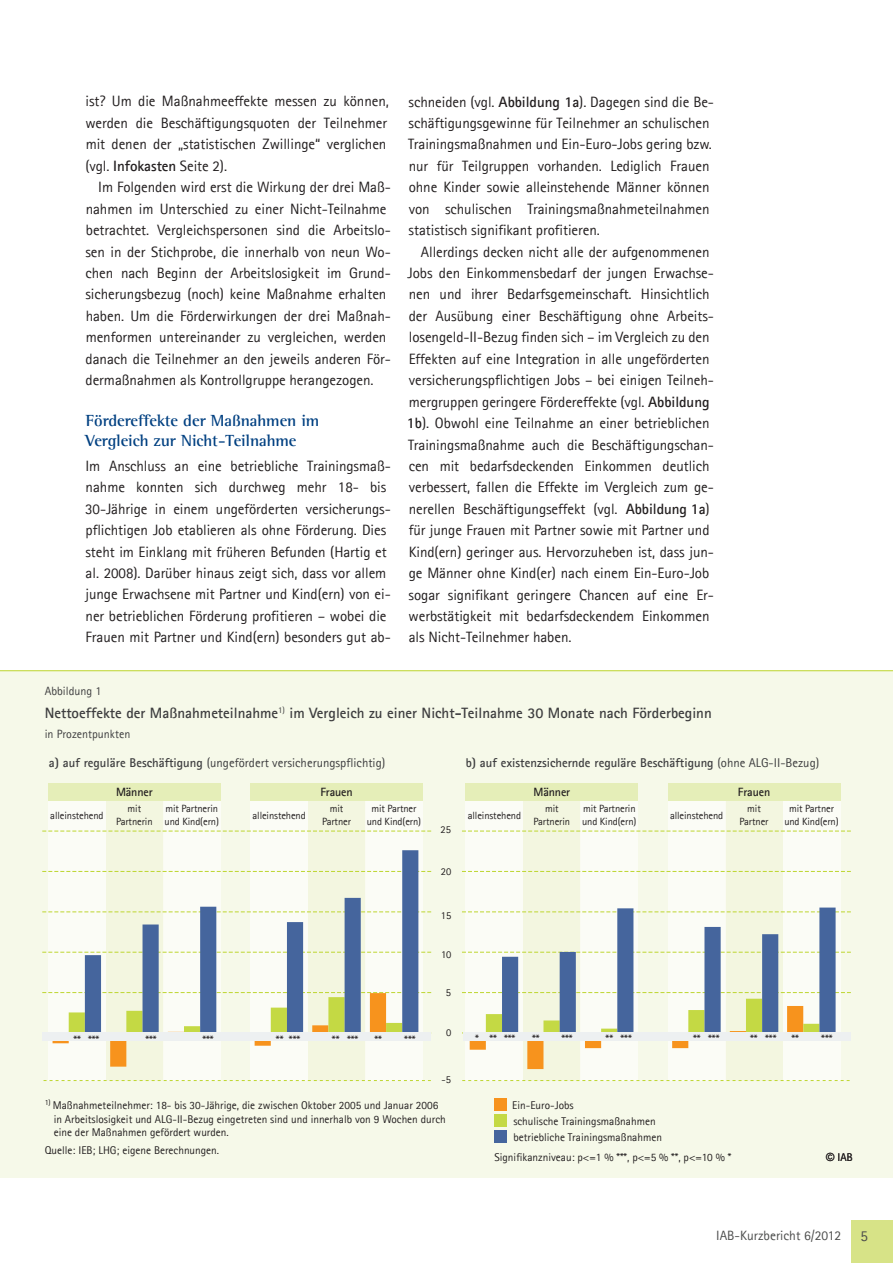
<style>
.page{position:relative;width:893px;height:1263px;background:#fff}
.page>*{position:absolute;margin:0;border:0;box-sizing:border-box;transform-origin:0 0}
.t1{font:700 16.5px/19.8px "Agfa Rotis Semi Serif";letter-spacing:-.005em;color:#014081}
.t2{font:15px/21.5px "Agfa Rotis Sans Serif";letter-spacing:-.005em;color:#231f20}
.t3{font:700 15px "Agfa Rotis Sans Serif";color:#3e3e3f}
.t4{font:15px "Agfa Rotis Sans Serif";color:#4b4c4b}
.t5{font:13.5px "Agfa Rotis Sans Serif";color:#4b4c4b}
.t6{font:12.75px "Agfa Rotis Sans Serif";color:#3e3e3f}
.t7{font:700 12.75px "Agfa Rotis Sans Serif";color:#3e3e3f}
.t8{font:12px "Agfa Rotis Sans Serif";color:#231f20}
.t9{font:12px "Agfa Rotis Sans Serif";color:#3e3e3f}
.t10{font:700 12px "Agfa Rotis Sans Serif";letter-spacing:-.01em;color:#231f20}
.t11{font:11.25px/13.5px "Agfa Rotis Sans Serif";color:#231f20}
.t12{font:10.5px/12.6px "Agfa Rotis Sans Serif";letter-spacing:-.01em;color:#231f20;text-align:center}
.s1{font-weight:700}
.s2{font-weight:400}
.s3{font-family:"Arial"}
</style>
<div class="page">
<div style="left:0;top:670px;width:893px;height:508px;background:#f6f9e9"></div>
<hr style="left:0;top:670px;width:893px;height:1px;background:#bed630">
<div style="left:523px;top:800px;width:58px;height:281px;background:#f3f6e0"></div>
<div style="left:725px;top:800px;width:58px;height:281px;background:#f3f6e0"></div>
<div style="left:466px;top:800px;width:57px;height:281px;background:#fbfcf6"></div>
<div style="left:581px;top:800px;width:57px;height:281px;background:#fbfcf6"></div>
<div style="left:668px;top:800px;width:57px;height:281px;background:#fbfcf6"></div>
<div style="left:783px;top:800px;width:57px;height:281px;background:#fbfcf6"></div>
<svg style="left:462px;top:871px;width:388px;height:1px"></svg>
<svg style="left:462px;top:831px;width:388px;height:1px"></svg>
<svg style="left:470px;top:1041px;width:16px;height:9px"></svg>
<svg style="left:527px;top:1041px;width:16px;height:28px"></svg>
<svg style="left:585px;top:1041px;width:16px;height:7px"></svg>
<svg style="left:672px;top:1041px;width:16px;height:7px"></svg>
<svg style="left:462px;top:907px;width:388px;height:127px"></svg>
<div style="left:48px;top:800px;width:58px;height:281px;background:#fbfcf6"></div>
<div style="left:106px;top:800px;width:57px;height:281px;background:#f3f6e0"></div>
<div style="left:308px;top:800px;width:57px;height:281px;background:#f3f6e0"></div>
<div style="left:163px;top:800px;width:58px;height:281px;background:#fbfcf6"></div>
<div style="left:250px;top:800px;width:58px;height:281px;background:#fbfcf6"></div>
<div style="left:365px;top:800px;width:58px;height:281px;background:#fbfcf6"></div>
<svg style="left:43px;top:831px;width:388px;height:1px"></svg>
<svg style="left:53px;top:1041px;width:16px;height:2px"></svg>
<svg style="left:110px;top:1041px;width:16px;height:26px"></svg>
<svg style="left:255px;top:1041px;width:16px;height:5px"></svg>
<svg style="left:43px;top:850px;width:388px;height:183px"></svg>
<div style="left:668px;top:783px;width:172px;height:17px;background:#e5eeb8"></div>
<div style="left:48px;top:783px;width:172px;height:17px;background:#e5eeb8"></div>
<div style="left:250px;top:783px;width:173px;height:17px;background:#e5eeb8"></div>
<div style="left:466px;top:783px;width:172px;height:17px;background:#e5eeb8"></div>
<svg style="left:462px;top:1080px;width:388px;height:1px"></svg>
<svg style="left:44px;top:1080px;width:387px;height:1px"></svg>
<div style="left:463px;top:1032px;width:387px;height:9px;background:#edf0f1"></div>
<div style="left:43px;top:1033px;width:388px;height:8px;background:#edf0f1"></div>
<div style="left:494px;top:1130px;width:13px;height:13px;background:#45659d"></div>
<div style="left:494px;top:1114px;width:13px;height:13px;background:#c4d944"></div>
<div style="left:494px;top:1098px;width:13px;height:13px;background:#f7931d"></div>
<div style="left:851px;top:1220px;width:42px;height:43px;background:#d7e387"></div>
<p class="t2" style="left:85px;top:91px;width:305px">ist? Um die Maßnahmeeffekte messen zu können, werden die Beschäftigungsquoten der Teilnehmer mit denen der „statistischen Zwillinge“ verglichen (vgl. <span class="s1">Infokasten</span> Seite 2).</p>
<p class="t2" style="left:85px;top:176px;width:307px;text-indent:13px">Im Folgenden wird erst die Wirkung der drei Maß&shy;nahmen im Unterschied zu einer Nicht-Teilnahme betrachtet. Vergleichspersonen sind die Arbeitslo&shy;sen in der Stichprobe, die innerhalb von neun Wo&shy;chen nach Beginn der Arbeitslosigkeit im Grund&shy;sicherungsbezug (noch) keine Maßnahme erhalten haben. Um die Förderwirkungen der drei Maßnah&shy;menformen untereinander zu vergleichen, werden danach die Teilnehmer an den jeweils anderen För&shy;dermaßnahmen als Kontrollgruppe herangezogen.</p>
<p class="t1" style="left:85px;top:411px;width:236px">Fördereffekte der Maßnahmen im<br>Vergleich zur Nicht-Teilnahme</p>
<p class="t2" style="left:85px;top:455px;width:307px">Im Anschluss an eine betriebliche Trainingsmaß&shy;nahme konnten sich durchweg mehr 18- bis 30-Jährige in einem ungeförderten versicherungs&shy;pflichtigen Job etablieren als ohne Förderung. Dies steht im Einklang mit früheren Befunden (Hartig et al. 2008). Darüber hinaus zeigt sich, dass vor allem junge Erwachsene mit Partner und Kind(ern) von ei&shy;ner betrieblichen Förderung profitieren – wobei die Frauen mit Partner und Kind(ern) besonders gut ab-</p>
<p class="t2" style="left:408px;top:91px;width:307px">schneiden (vgl. <span class="s1">Abbildung 1a</span>). Dagegen sind die Be&shy;schäftigungsgewinne für Teilnehmer an schulischen Trainingsmaßnahmen und Ein-Euro-Jobs gering bzw. nur für Teilgruppen vorhanden. Lediglich Frauen ohne Kinder sowie alleinstehende Männer können von schulischen Trainingsmaßnahmeteilnahmen statistisch signifikant profitieren.</p>
<p class="t2" style="left:407px;top:241px;width:309px;text-indent:14px">Allerdings decken nicht alle der aufgenommenen Jobs den Einkommensbedarf der jungen Erwachse&shy;nen und ihrer Bedarfsgemeinschaft. Hinsichtlich der Ausübung einer Beschäftigung ohne Arbeits&shy;losengeld-II-Bezug finden sich – im Vergleich zu den Effekten auf eine Integration in alle ungeförderten versicherungspflichtigen Jobs – bei einigen Teilneh&shy;mergruppen geringere Fördereffekte (vgl. <span class="s1">Abbildung 1b</span>). Obwohl eine Teilnahme an einer betrieblichen Trainingsmaßnahme auch die Beschäftigungschan&shy;cen mit bedarfsdeckenden Einkommen deutlich verbessert, fallen die Effekte im Vergleich zum ge&shy;nerellen Beschäftigungseffekt (vgl. <span class="s1">Abbildung 1a</span>) für junge Frauen mit Partner sowie mit Partner und Kind(ern) geringer aus. Hervorzuheben ist, dass jun&shy;ge Männer ohne Kind(er) nach einem Ein-Euro-Job sogar signifikant geringere Chancen auf eine Er&shy;werbstätigkeit mit bedarfsdeckendem Einkommen als Nicht-Teilnehmer haben.</p>
<p class="t9" style="left:45px;top:684px;width:58px">Abbildung 1</p>
<p class="t3" style="left:45px;top:703px;width:669px">Nettoeffekte der Maßnahmeteilnahme<sup>1)</sup> im Vergleich zu einer Nicht-Teilnahme 30 Monate nach Förderbeginn</p>
<p class="t9" style="left:45px;top:727px;width:87px">in Prozentpunkten</p>
<p class="t6" style="left:49px;top:755px;width:338px"><span class="s1">a) auf reguläre Beschäftigung</span> (ungefördert versicherungspflichtig)</p>
<p class="t7" style="left:466px;top:755px;width:355px">b) auf existenzsichernde reguläre Beschäftigung <span class="s2">(ohne ALG-II-Bezug)</span></p>
<p class="t10" style="left:116px;top:784px;width:38px">Männer</p>
<p class="t12" style="left:50px;top:809px;width:55px">alleinstehend</p>
<p class="t12" style="left:116px;top:802px;width:38px">mit<br>Partnerin</p>
<p class="t12" style="left:165px;top:802px;width:56px;text-align:left">mit Partnerin und Kind(ern)</p>
<p class="t10" style="left:320px;top:784px;width:34px">Frauen</p>
<p class="t12" style="left:252px;top:809px;width:55px">alleinstehend</p>
<p class="t12" style="left:322px;top:802px;width:30px">mit<br>Partner</p>
<p class="t12" style="left:367px;top:802px;width:56px">mit Partner und Kind(ern)</p>
<p class="t12" style="left:440px;top:823px;width:12px">25</p>
<p class="t12" style="left:441px;top:865px;width:12px">20</p>
<p class="t12" style="left:441px;top:908px;width:12px">15</p>
<p class="t12" style="left:441px;top:948px;width:12px">10</p>
<p class="t12" style="left:446px;top:986px;width:7px">5</p>
<p class="t10" style="left:533px;top:784px;width:38px">Männer</p>
<p class="t12" style="left:468px;top:809px;width:55px">alleinstehend</p>
<p class="t12" style="left:534px;top:802px;width:38px">mit<br>Partnerin</p>
<p class="t12" style="left:582px;top:802px;width:56px;text-align:left">mit Partnerin und Kind(ern)</p>
<p class="t10" style="left:738px;top:784px;width:34px">Frauen</p>
<p class="t12" style="left:670px;top:809px;width:55px">alleinstehend</p>
<p class="t12" style="left:740px;top:802px;width:30px">mit<br>Partner</p>
<p class="t12" style="left:784px;top:802px;width:56px">mit Partner und Kind(ern)</p>
<p class="t12" style="left:446px;top:1026px;width:7px">0</p>
<p class="t8" style="left:74px;top:1032px;width:27px">** ***</p>
<p class="t8" style="left:145px;top:1032px;width:13px">***</p>
<p class="t8" style="left:202px;top:1032px;width:13px">***</p>
<p class="t8" style="left:276px;top:1032px;width:26px">** ***</p>
<p class="t8" style="left:332px;top:1032px;width:28px">** ***</p>
<p class="t8" style="left:374px;top:1032px;width:9px">**</p>
<p class="t8" style="left:404px;top:1032px;width:13px">***</p>
<p class="t8" style="left:475px;top:1032px;width:42px">* ** ***</p>
<p class="t8" style="left:532px;top:1032px;width:9px">**</p>
<p class="t8" style="left:561px;top:1032px;width:13px">***</p>
<p class="t8" style="left:606px;top:1032px;width:28px">** ***</p>
<p class="t8" style="left:693px;top:1032px;width:28px">** ***</p>
<p class="t8" style="left:750px;top:1032px;width:50px">** *** **</p>
<p class="t8" style="left:821px;top:1032px;width:13px">***</p>
<p class="t12" style="left:441px;top:1073px;width:11px">-5</p>
<p class="t11" style="left:54px;top:1099px;width:394px;text-indent:-9px"><sup>1)</sup> Maßnahmeteilnehmer: 18- bis 30-Jährige, die zwischen Oktober 2005 und Januar 2006 in Arbeitslosigkeit und ALG-II-Bezug eingetreten sind und innerhalb von 9 Wochen durch eine der Maßnahmen gefördert wurden.</p>
<p class="t11" style="left:45px;top:1143px;width:176px">Quelle: IEB; LHG; eigene Berechnungen.</p>
<p class="t11" style="left:512px;top:1098px;width:63px">Ein-Euro-Jobs</p>
<p class="t11" style="left:513px;top:1114px;width:144px">schulische Trainingsmaßnahmen</p>
<p class="t11" style="left:513px;top:1130px;width:150px">betriebliche Trainingsmaßnahmen</p>
<p class="t11" style="left:494px;top:1150px;width:238px">Signifikanzniveau: p&lt;=1 % ***, p&lt;=5 % **, p&lt;=10 % *</p>
<p class="t11" style="left:826px;top:1150px;width:28px"><span class="s3">©</span> IAB</p>
<p class="t5" style="left:716px;top:1227px;width:126px">IAB-Kurzbericht 6/2012</p>
<p class="t4" style="left:860px;top:1227px;width:9px">5</p>
</div>
